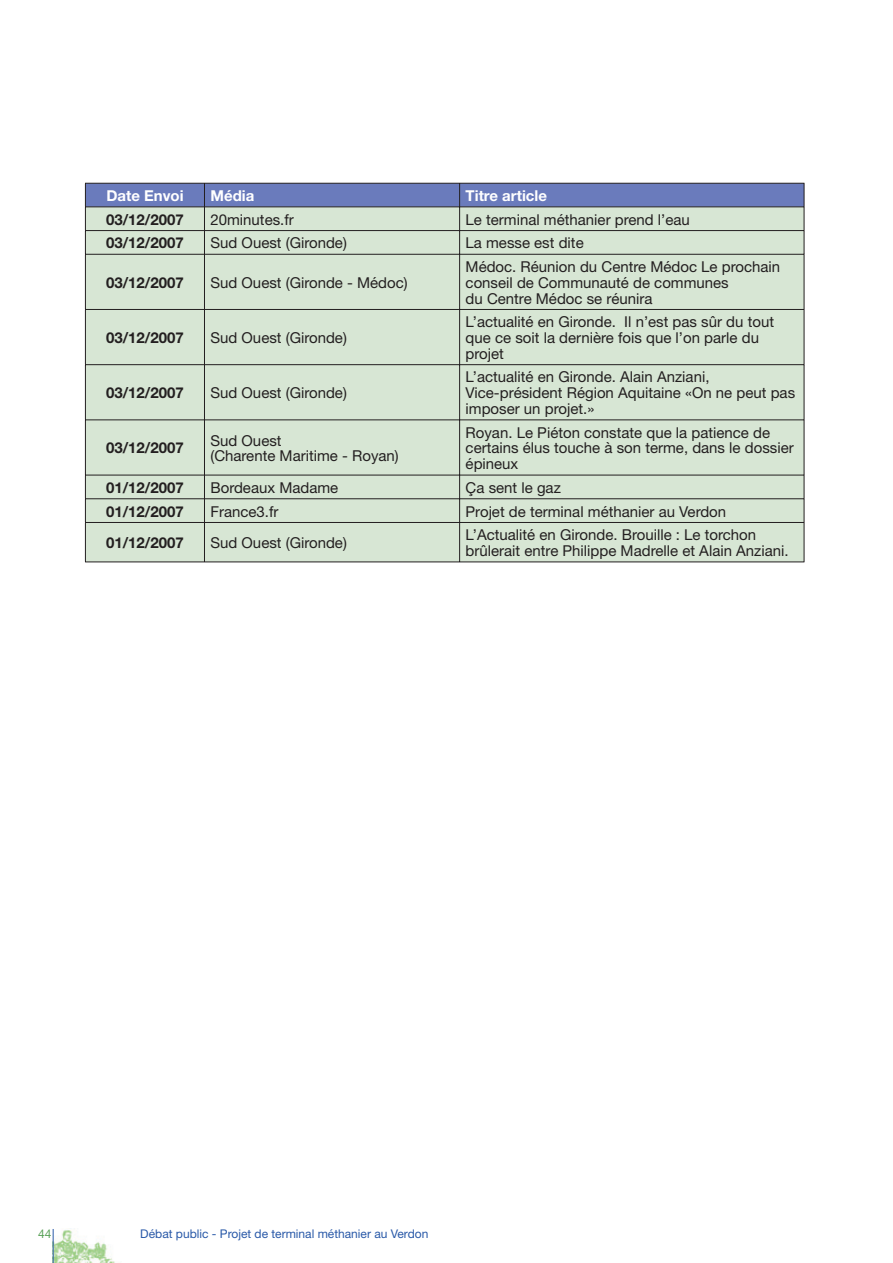
<style>
.page{position:relative;width:893px;height:1263px;background:#fff}
.page>*{position:absolute;margin:0;border:0;box-sizing:border-box;transform-origin:0 0}
.t1{font:15px/15.8px "Helvetica Neue";color:#231f20}
.t2{font:700 15px "Helvetica Neue";color:#231f20}
.t3{font:700 15px "Helvetica Neue";color:#fff}
.t4{font:12px "Helvetica Neue";color:#2959a8}
.t5{font:12px "Helvetica Neue";color:#57a055}
</style>
<div class="page">
<img style="left:54px;top:1230px;width:61px;height:33px">
<hr style="left:53px;top:1229px;width:1px;height:34px;background:#2959a8">
<div style="left:86px;top:255px;width:718px;height:306px;background:#d7e6d4"></div>
<svg style="left:85px;top:183px;width:720px;height:71px;background:#aab9c2"></svg>
<hr style="left:85px;top:254px;width:119px;height:1px;background:#231f20">
<hr style="left:85px;top:255px;width:1px;height:54px;background:#231f20">
<hr style="left:204px;top:254px;width:256px;height:1px;background:#231f20">
<hr style="left:204px;top:255px;width:1px;height:54px;background:#231f20">
<hr style="left:460px;top:254px;width:344px;height:1px;background:#231f20">
<hr style="left:459px;top:255px;width:1px;height:54px;background:#231f20">
<hr style="left:804px;top:255px;width:1px;height:54px;background:#231f20">
<hr style="left:85px;top:309px;width:119px;height:1px;background:#231f20">
<hr style="left:85px;top:310px;width:1px;height:54px;background:#231f20">
<hr style="left:204px;top:309px;width:256px;height:1px;background:#231f20">
<hr style="left:204px;top:310px;width:1px;height:54px;background:#231f20">
<hr style="left:460px;top:309px;width:344px;height:1px;background:#231f20">
<hr style="left:459px;top:310px;width:1px;height:54px;background:#231f20">
<hr style="left:804px;top:310px;width:1px;height:54px;background:#231f20">
<hr style="left:85px;top:364px;width:119px;height:1px;background:#231f20">
<hr style="left:85px;top:365px;width:1px;height:54px;background:#231f20">
<hr style="left:204px;top:364px;width:256px;height:1px;background:#231f20">
<hr style="left:204px;top:365px;width:1px;height:54px;background:#231f20">
<hr style="left:460px;top:364px;width:344px;height:1px;background:#231f20">
<hr style="left:459px;top:365px;width:1px;height:54px;background:#231f20">
<hr style="left:804px;top:365px;width:1px;height:54px;background:#231f20">
<hr style="left:85px;top:419px;width:119px;height:1px;background:#231f20">
<hr style="left:85px;top:420px;width:1px;height:55px;background:#231f20">
<hr style="left:204px;top:419px;width:256px;height:1px;background:#231f20">
<hr style="left:204px;top:420px;width:1px;height:55px;background:#231f20">
<hr style="left:460px;top:419px;width:344px;height:1px;background:#231f20">
<hr style="left:459px;top:420px;width:1px;height:55px;background:#231f20">
<hr style="left:804px;top:420px;width:1px;height:55px;background:#231f20">
<hr style="left:85px;top:475px;width:119px;height:1px;background:#231f20">
<hr style="left:204px;top:475px;width:256px;height:1px;background:#231f20">
<hr style="left:460px;top:475px;width:344px;height:1px;background:#231f20">
<hr style="left:85px;top:498px;width:119px;height:1px;background:#231f20">
<svg style="left:85px;top:476px;width:1px;height:46px"></svg>
<hr style="left:204px;top:498px;width:256px;height:1px;background:#231f20">
<svg style="left:204px;top:476px;width:1px;height:46px"></svg>
<hr style="left:460px;top:498px;width:344px;height:1px;background:#231f20">
<svg style="left:459px;top:476px;width:1px;height:46px"></svg>
<svg style="left:804px;top:475px;width:1px;height:47px"></svg>
<hr style="left:85px;top:522px;width:119px;height:1px;background:#231f20">
<hr style="left:85px;top:523px;width:1px;height:38px;background:#231f20">
<hr style="left:204px;top:522px;width:256px;height:1px;background:#231f20">
<hr style="left:204px;top:523px;width:1px;height:38px;background:#231f20">
<hr style="left:460px;top:522px;width:344px;height:1px;background:#231f20">
<hr style="left:459px;top:523px;width:1px;height:38px;background:#231f20">
<hr style="left:804px;top:523px;width:1px;height:38px;background:#231f20">
<hr style="left:85px;top:561px;width:375px;height:1px;background:#231f20">
<hr style="left:460px;top:561px;width:344px;height:1px;background:#231f20">
<hr style="left:892px;top:0;width:1px;height:51px;background:#2959a8">
<p class="t3" style="left:106px;top:190px;width:79px">Date Envoi</p>
<p class="t3" style="left:210px;top:190px;width:45px">Média</p>
<p class="t3" style="left:466px;top:190px;width:83px">Titre article</p>
<p class="t2" style="left:106px;top:214px;width:79px">03/12/2007</p>
<p class="t1" style="left:210px;top:213px;width:85px">20minutes.fr</p>
<p class="t1" style="left:466px;top:213px;width:226px">Le terminal méthanier prend l’eau</p>
<p class="t2" style="left:106px;top:238px;width:79px">03/12/2007</p>
<p class="t1" style="left:210px;top:237px;width:138px">Sud Ouest (Gironde)</p>
<p class="t1" style="left:466px;top:237px;width:120px">La messe est dite</p>
<p class="t2" style="left:106px;top:277px;width:79px">03/12/2007</p>
<p class="t1" style="left:210px;top:276px;width:199px">Sud Ouest (Gironde - Médoc)</p>
<p class="t1" style="left:466px;top:260px;width:316px">Médoc. Réunion du Centre Médoc Le prochain conseil de Communauté de communes<br>du Centre Médoc se réunira</p>
<p class="t2" style="left:106px;top:332px;width:79px">03/12/2007</p>
<p class="t1" style="left:210px;top:331px;width:138px">Sud Ouest (Gironde)</p>
<p class="t2" style="left:106px;top:387px;width:79px">03/12/2007</p>
<p class="t1" style="left:210px;top:386px;width:138px">Sud Ouest (Gironde)</p>
<p class="t1" style="left:466px;top:316px;width:310px">L’actualité en Gironde. Il n’est pas sûr du tout que ce soit la dernière fois que l’on parle du projet</p>
<p class="t1" style="left:466px;top:371px;width:331px">L’actualité en Gironde. Alain Anziani,<br>Vice-président Région Aquitaine «On ne peut pas imposer un projet.»</p>
<p class="t2" style="left:106px;top:443px;width:79px">03/12/2007</p>
<p class="t1" style="left:210px;top:434px;width:190px">Sud Ouest<br>(Charente Maritime - Royan)</p>
<p class="t1" style="left:466px;top:426px;width:330px">Royan. Le Piéton constate que la patience de certains élus touche à son terme, dans le dossier épineux</p>
<p class="t2" style="left:106px;top:482px;width:79px">01/12/2007</p>
<p class="t1" style="left:210px;top:481px;width:129px">Bordeaux Madame</p>
<p class="t1" style="left:466px;top:481px;width:97px">Ça sent le gaz</p>
<p class="t2" style="left:106px;top:506px;width:79px">01/12/2007</p>
<p class="t1" style="left:210px;top:505px;width:70px">France3.fr</p>
<p class="t1" style="left:466px;top:505px;width:262px">Projet de terminal méthanier au Verdon</p>
<p class="t2" style="left:106px;top:537px;width:79px">01/12/2007</p>
<p class="t1" style="left:210px;top:536px;width:138px">Sud Ouest (Gironde)</p>
<p class="t1" style="left:466px;top:529px;width:325px">L’Actualité en Gironde. Brouille : Le torchon brûlerait entre Philippe Madrelle et Alain Anziani.</p>
<p class="t5" style="left:38px;top:1230px;width:15px">44</p>
<p class="t4" style="left:140px;top:1230px;width:290px">Débat public - Projet de terminal méthanier au Verdon</p>
</div>
